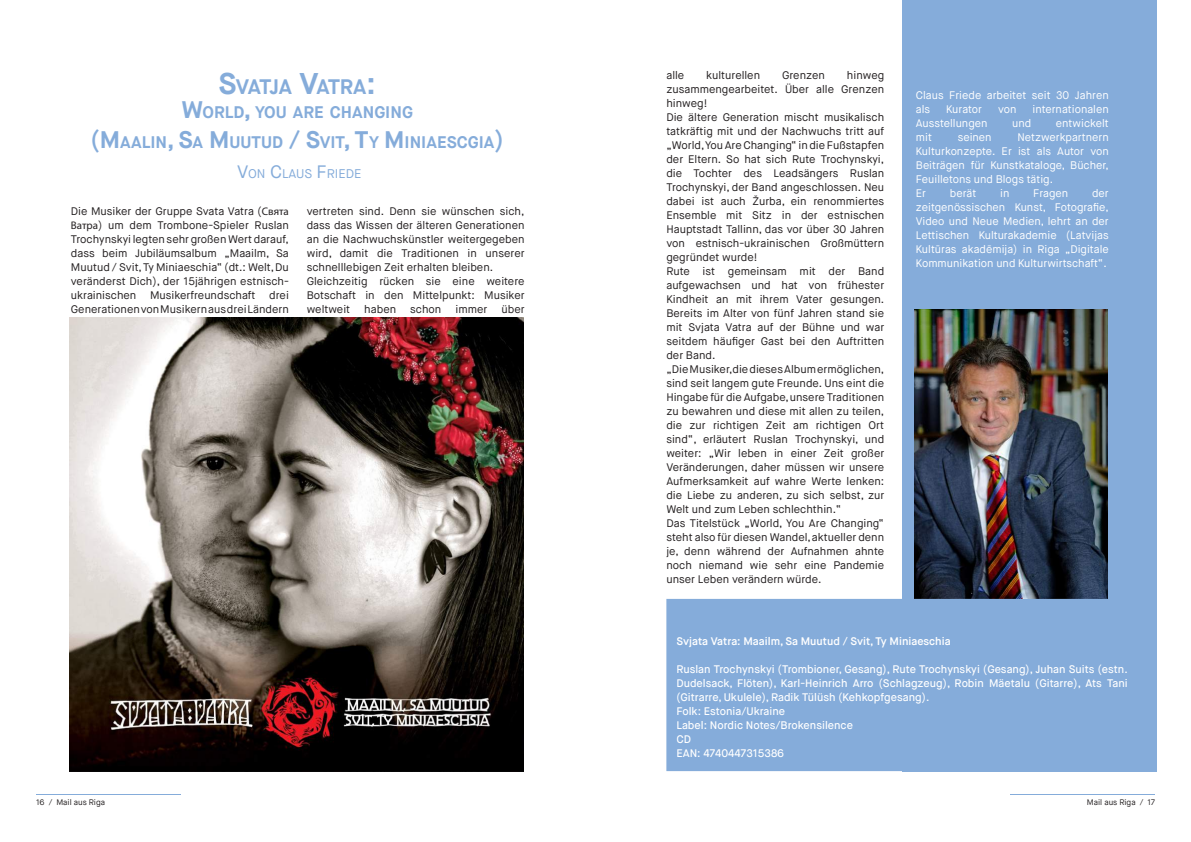
<style>
.page{position:relative;width:1191px;height:842px;background:#fff}
.page>*{position:absolute;margin:0;border:0;box-sizing:border-box;transform-origin:0 0}
.t1{font:700 21px "Maison Neue";letter-spacing:-.075em;color:#85acda}
.t2{font:700 16.8px/30px "Maison Neue";color:#85acda}
.t3{font:12.6px "Maison Neue";color:#85acda}
.t4{font:11px/14px "Maison Neue";color:#231f20}
.t5{font:11px/14px "Maison Neue";color:#fff}
.t6{font:500 11px/14px "Maison Neue";color:#fff}
.t7{font:600 11px "Maison Neue";color:#fff}
.t8{font:8px "Maison Neue";color:#231f20}
.s1{font-size:30px}
.s2{font-size:24px}
.s3{font-size:18px}
.s4{font-family:"Myriad Pro"}
</style>
<div class="page">
<div style="left:902px;top:0;width:254px;height:771px;background:#85acda"></div>
<hr style="left:36px;top:794px;width:144px;height:1px;background:#85acda">
<hr style="left:1011px;top:794px;width:144px;height:1px;background:#85acda">
<img style="left:70px;top:317px;width:453px;height:454px">
<img style="left:914px;top:310px;width:193px;height:289px">
<div style="left:671px;top:604px;width:461px;height:162px;background:#85acda"></div>
<div style="left:666px;top:599px;width:471px;height:172px;border:10px solid #85acda"></div>
<h1 class="t1" style="left:218px;top:73px;width:159px"><span class="s1">S</span>VATJA <span class="s1">V</span>ATR A<span class="s1">:</span></h1>
<h2 class="t2" style="left:181px;top:97px;width:33px"><span class="s2">W</span>ORLD</h2>
<h2 class="t2" style="left:91px;top:97px;width:414px;text-indent:153px"><span class="s2">,</span> YOU ARE CHANGI NG<br><span class="s2">(M</span>AALI N<span class="s2">, S</span>A <span class="s2">M</span>UUTUD <span class="s2">/ S</span>VIT<span class="s2">, T</span>Y <span class="s2">M</span>I NIAESCGIA<span class="s2">)</span></h2>
<p class="t3" style="left:237px;top:166px;width:126px"><span class="s3">V</span>ON <span class="s3">C</span>LAUS <span class="s3">F</span>RIEDE</p>
<p class="t4" style="left:71px;top:205px;width:219px;text-align:justify">Die Musiker der Gruppe Svata Vatra (<span class="s4">Свята Ватра</span>) um dem Trombone-Spieler Ruslan Trochynskyi legten sehr großen Wert darauf, dass beim Jubiläumsalbum „Maailm, Sa Muutud / Svit, Ty Miniaeschia“ (dt.: Welt, Du veränderst Dich), der 15jährigen estnisch&shy;ukrainischen Musikerfreundschaft drei Generationen von Musikern aus drei Ländern</p>
<p class="t4" style="left:307px;top:205px;width:219px">vertreten sind. Denn sie wünschen sich, dass das Wissen der älteren Generationen an die Nachwuchskünstler weitergegeben wird, damit die Traditionen in unserer schnelllebigen Zeit erhalten bleiben.<br>Gleichzeitig rücken sie eine weitere Botschaft in den Mittelpunkt: Musiker weltweit</p>
<p class="t4" style="left:364px;top:303px;width:33px">haben</p>
<p class="t4" style="left:410px;top:303px;width:33px">schon</p>
<p class="t4" style="left:455px;top:303px;width:33px">immer</p>
<p class="t4" style="left:501px;top:303px;width:25px">über</p>
<p class="t4" style="left:666px;top:69px;width:219px;text-indent:180px">hinweg zusammengearbeitet. Über alle Grenzen hinweg!<br>Die ältere Generation mischt musikalisch tatkräftig mit und der Nachwuchs tritt auf „World, You Are Changing“ in die Fußstapfen der Eltern. So hat sich Rute Trochynskyi, die Tochter des Leadsängers Ruslan Trochynskyi, der Band angeschlossen. Neu dabei ist auch Žurba, ein renommiertes Ensemble mit Sitz in der estnischen Hauptstadt Tallinn, das vor über 30 Jahren von estnisch-ukrainischen Großmüttern gegründet wurde!<br>Rute ist gemeinsam mit der Band aufgewachsen und hat von frühester Kindheit an mit ihrem Vater gesungen.<br>Bereits im Alter von fünf Jahren stand sie mit Svjata Vatra auf der Bühne und war seitdem häufiger Gast bei den Auftritten der Band.<br>„Die Musiker, die dieses Album ermöglichen, sind seit langem gute Freunde. Uns eint die Hingabe für die Aufgabe, unsere Traditionen zu bewahren und diese mit allen zu teilen, die zur richtigen Zeit am richtigen Ort sind“, erläutert Ruslan Trochynskyi, und weiter: „Wir leben in einer Zeit großer Veränderungen, daher müssen wir unsere Aufmerksamkeit auf wahre Werte lenken: die Liebe zu anderen, zu sich selbst, zur Welt und zum Leben schlechthin.“<br>Das Titelstück „World, You Are Changing“ steht also für diesen Wandel, aktueller denn je, denn während der Aufnahmen ahnte noch niemand wie sehr eine Pandemie unser Leben verändern würde.</p>
<p class="t4" style="left:666px;top:69px;width:19px">alle</p>
<p class="t4" style="left:706px;top:69px;width:55px">kulturellen</p>
<p class="t4" style="left:782px;top:69px;width:44px">Grenzen</p>
<p class="t5" style="left:916px;top:89px;width:194px">Claus Friede arbeitet seit 30 Jahren als</p>
<p class="t5" style="left:946px;top:103px;width:37px">Kurator</p>
<p class="t5" style="left:998px;top:103px;width:20px">von</p>
<p class="t5" style="left:1032px;top:103px;width:78px">internationalen</p>
<p class="t5" style="left:916px;top:117px;width:73px">Ausstellungen</p>
<p class="t5" style="left:1012px;top:117px;width:21px">und</p>
<p class="t5" style="left:1056px;top:117px;width:54px">entwickelt</p>
<p class="t5" style="left:916px;top:131px;width:18px">mit</p>
<p class="t5" style="left:957px;top:131px;width:35px">seinen</p>
<p class="t5" style="left:916px;top:131px;width:194px;text-indent:101px">Netzwerkpartnern<br>Kulturkonzepte. Er ist als Autor von<br>Beiträgen für Kunstkataloge, Bücher,<br>Feuilletons und Blogs tätig.<br>Er</p>
<p class="t5" style="left:916px;top:187px;width:194px;text-align:justify;text-indent:176px">der zeitgenössischen Kunst, Fotografie, Video und Neue Medien, lehrt an der Lettischen Kulturakademie (Latvijas Kultūras akadēmija) in Riga „Digitale Kommunikation und Kulturwirtschaft“.</p>
<p class="t5" style="left:950px;top:187px;width:28px">berät</p>
<p class="t5" style="left:1000px;top:187px;width:11px">in</p>
<p class="t5" style="left:1033px;top:187px;width:37px">Fragen</p>
<p class="t7" style="left:676px;top:635px;width:276px">Svjata Vatra: Maailm, Sa Muutud / Svit, Ty Miniaeschia</p>
<p class="t6" style="left:676px;top:663px;width:453px">Ruslan Trochynskyi (Trombioner, Gesang), Rute Trochynskyi (Gesang), Juhan Suits (estn.<br>Dudelsack, Flöten), Karl-Heinrich Arro (Schlagzeug), Robin Mäetalu (Gitarre), Ats Tani (Gitrarre, Ukulele), Radik Tülüsh (Kehkopfgesang).<br>Folk: Estonia/Ukraine<br>Label: Nordic Notes/Brokensilence<br>CD<br>EAN: 4740447315386</p>
<p class="t8" style="left:36px;top:797px;width:71px">16 / Mail aus Riga</p>
<p class="t8" style="left:1087px;top:797px;width:69px">Mail aus Riga / 17</p>
</div>
